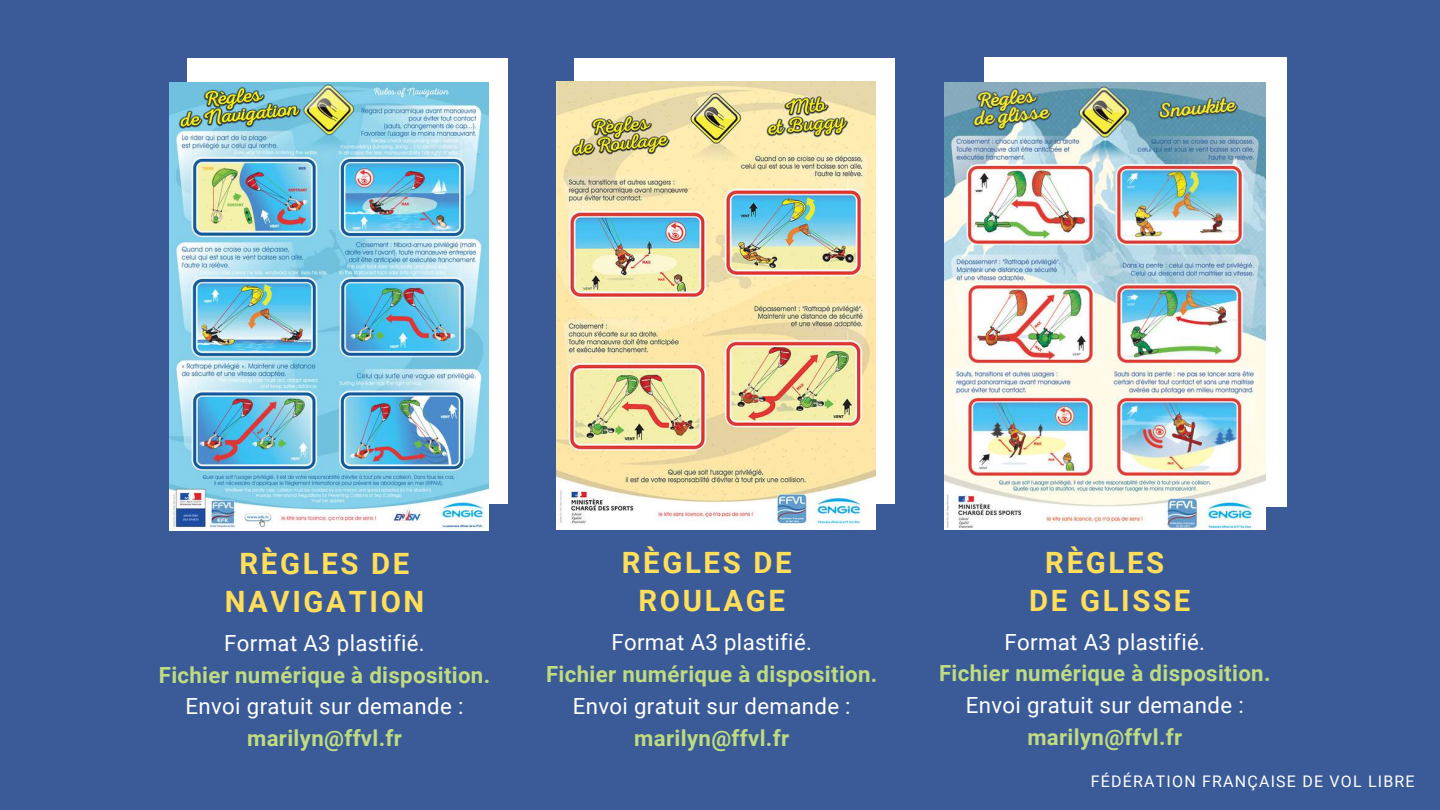
<style>
.page{position:relative;width:1440px;height:810px;background:#3a5a98}
.page>*{position:absolute;margin:0;border:0;box-sizing:border-box;transform-origin:0 0}
.t1{font:700 29.4px/38.1px "Roboto";letter-spacing:.09em;color:#ffde59;text-align:center}
.t2{font:700 22.2px "Roboto";letter-spacing:.015em;color:#bfdc80}
.t3{font:22.2px "Roboto";letter-spacing:.015em;color:#fff}
.t4{font:16px "Roboto";letter-spacing:.075em;color:#fff}
</style>
<div class="page">
<div style="left:187px;top:59px;width:321px;height:445px;background:#fff"></div>
<img style="left:169px;top:82px;width:320px;height:448px">
<div style="left:985px;top:58px;width:302px;height:449px;background:#fff"></div>
<img style="left:945px;top:83px;width:320px;height:447px">
<div style="left:574px;top:58px;width:321px;height:445px;background:#fff"></div>
<img style="left:556px;top:82px;width:320px;height:447px">
<h1 class="t1" style="left:225px;top:545px;width:201px">RÈGLES DE<br>NAVIGATION</h1>
<p class="t3" style="left:224px;top:630px;width:202px">Format A3 plastifié.</p>
<p class="t2" style="left:159px;top:662px;width:333px">Fichier numérique à disposition.</p>
<p class="t3" style="left:186px;top:694px;width:279px">Envoi gratuit sur demande :</p>
<p class="t2" style="left:247px;top:726px;width:156px">marilyn@ffvl.fr</p>
<h1 class="t1" style="left:622px;top:544px;width:171px">RÈGLES DE<br>ROULAGE</h1>
<p class="t3" style="left:611px;top:630px;width:202px">Format A3 plastifié.</p>
<p class="t2" style="left:546px;top:661px;width:333px">Fichier numérique à disposition.</p>
<p class="t3" style="left:573px;top:693px;width:279px">Envoi gratuit sur demande :</p>
<p class="t2" style="left:634px;top:725px;width:156px">marilyn@ffvl.fr</p>
<h1 class="t1" style="left:1029px;top:543px;width:163px">RÈGLES<br>DE GLISSE</h1>
<p class="t3" style="left:1005px;top:629px;width:202px">Format A3 plastifié.</p>
<p class="t2" style="left:939px;top:661px;width:333px">Fichier numérique à disposition.</p>
<p class="t3" style="left:966px;top:692px;width:279px">Envoi gratuit sur demande :</p>
<p class="t2" style="left:1027px;top:724px;width:156px">marilyn@ffvl.fr</p>
<p class="t4" style="left:1091px;top:772px;width:325px">FÉDÉRATION FRANÇAISE DE VOL LIBRE</p>
</div>
